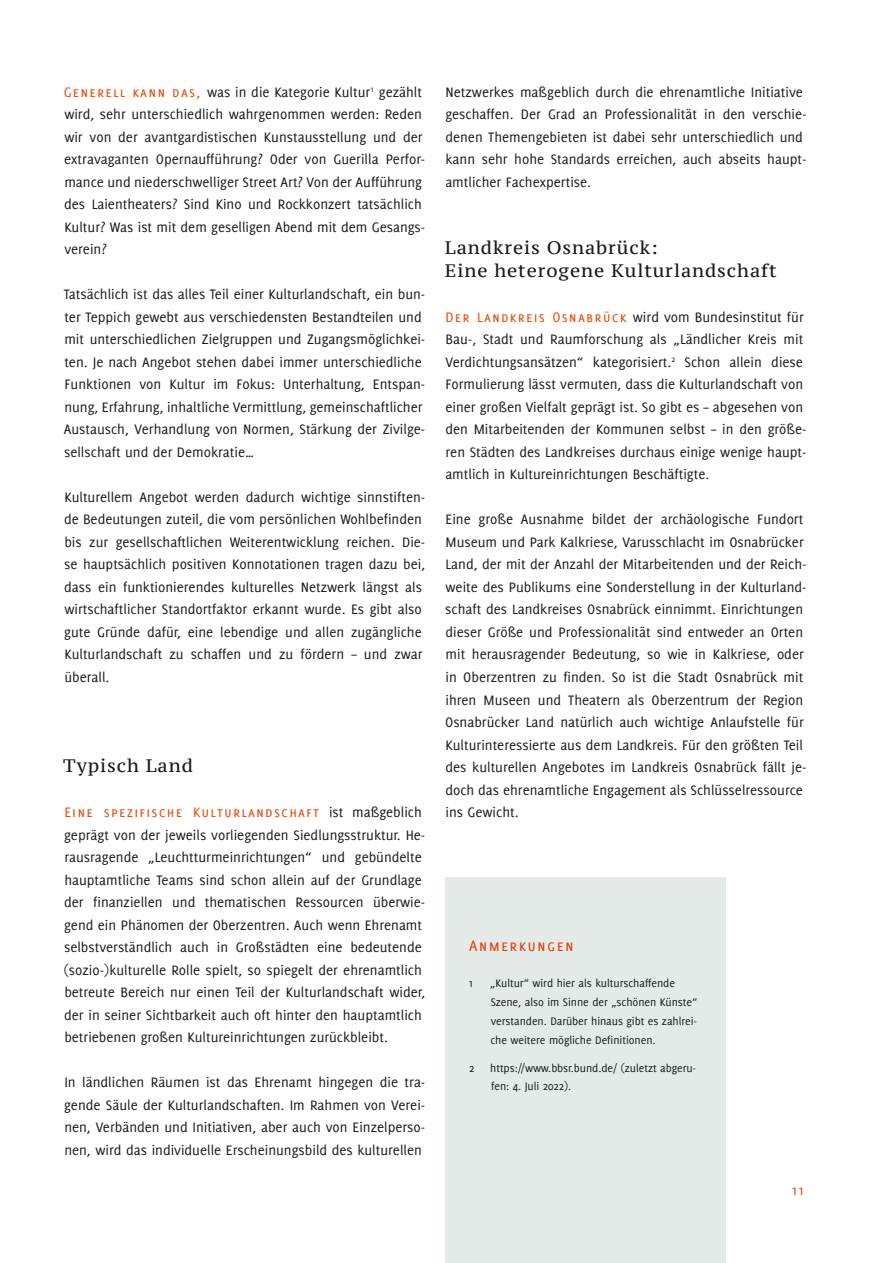
<style>
.page{position:relative;width:893px;height:1263px;background:#fff}
.page>*{position:absolute;margin:0;border:0;box-sizing:border-box;transform-origin:0 0}
.t1{font:18px/22.5px "PT Serif Caption";letter-spacing:.05em;color:#1a1918}
.t2{font:16.5px "Delicious Small Caps";letter-spacing:.075em;color:#e63e0a}
.t3{font:15px/22.5px "Delicious";color:#1a1918}
.t4{font:15px "Delicious Small Caps";letter-spacing:.075em;color:#e94b09}
.t5{font:15px "Delicious";color:#e63e0a}
.t6{font:12px/18.8px "Delicious";letter-spacing:-.005em;color:#1a1918}
.s1{font-family:"Delicious Small Caps";color:#e94b09}
.s2{font-family:"Delicious";color:#1a1918}
</style>
<div class="page">
<div style="left:445px;top:878px;width:281px;height:385px;background:#e3eae7"></div>
<p class="t3" style="left:64px;top:81px;width:363px"><span class="s1">Generell kann das,</span> was in die Kategorie Kultur<sup>1</sup> gezählt wird, sehr unterschiedlich wahrgenommen werden: Reden wir von der avantgardistischen Kunstausstellung und der extravaganten Opernaufführung? Oder von Guerilla Perfor&shy;mance und niederschwelliger Street Art? Von der Aufführung des Laientheaters? Sind Kino und Rockkonzert tatsächlich Kultur? Was ist mit dem geselligen Abend mit dem Gesangs&shy;verein?</p>
<p class="t3" style="left:64px;top:283px;width:363px">Tatsächlich ist das alles Teil einer Kulturlandschaft, ein bun&shy;ter Teppich gewebt aus verschiedensten Bestandteilen und mit unterschiedlichen Zielgruppen und Zugangsmöglichkei&shy;ten. Je nach Angebot stehen dabei immer unterschiedliche Funktionen von Kultur im Fokus: Unterhaltung, Entspan&shy;nung, Erfahrung, inhaltliche Vermittlung, gemeinschaftlicher Austausch, Verhandlung von Normen, Stärkung der Zivilge&shy;sellschaft und der Demokratie…</p>
<p class="t3" style="left:64px;top:486px;width:363px">Kulturellem Angebot werden dadurch wichtige sinnstiften&shy;de Bedeutungen zuteil, die vom persönlichen Wohlbefinden bis zur gesellschaftlichen Weiterentwicklung reichen. Die&shy;se hauptsächlich positiven Konnotationen tragen dazu bei, dass ein funktionierendes kulturelles Netzwerk längst als wirtschaftlicher Standortfaktor erkannt wurde. Es gibt also gute Gründe dafür, eine lebendige und allen zugängliche Kulturlandschaft zu schaffen und zu fördern – und zwar überall.</p>
<p class="t1" style="left:63px;top:754px;width:131px">Typisch Land</p>
<p class="t4" style="left:64px;top:804px;width:359px">Eine spezifische Kulturlandschaft <span class="s2">ist maßgeblich</span></p>
<p class="t3" style="left:64px;top:823px;width:363px">geprägt von der jeweils vorliegenden Siedlungsstruktur. He&shy;rausragende „Leuchtturmeinrichtungen“ und gebündelte hauptamtliche Teams sind schon allein auf der Grundlage der finanziellen und thematischen Ressourcen überwie&shy;gend ein Phänomen der Oberzentren. Auch wenn Ehrenamt selbstverständlich auch in Großstädten eine bedeutende (sozio-)kulturelle Rolle spielt, so spiegelt der ehrenamtlich betreute Bereich nur einen Teil der Kulturlandschaft wider, der in seiner Sichtbarkeit auch oft hinter den hauptamtlich betriebenen großen Kultureinrichtungen zurückbleibt.</p>
<p class="t3" style="left:64px;top:1071px;width:363px;text-align:justify">In ländlichen Räumen ist das Ehrenamt hingegen die tra&shy;gende Säule der Kulturlandschaften. Im Rahmen von Verei&shy;nen, Verbänden und Initiativen, aber auch von Einzelperso&shy;nen, wird das individuelle Erscheinungsbild des kulturellen</p>
<p class="t3" style="left:445px;top:81px;width:363px">Netzwerkes maßgeblich durch die ehrenamtliche Initiative geschaffen. Der Grad an Professionalität in den verschie&shy;denen Themengebieten ist dabei sehr unterschiedlich und kann sehr hohe Standards erreichen, auch abseits haupt&shy;amtlicher Fachexpertise.</p>
<p class="t1" style="left:445px;top:237px;width:333px">Landkreis Osnabrück:<br>Eine heterogene Kulturlandschaft</p>
<p class="t3" style="left:445px;top:306px;width:363px"><span class="s1">Der Landkreis Osnabrück</span> wird vom Bundesinstitut für Bau-, Stadt und Raumforschung als „Ländlicher Kreis mit Verdichtungsansätzen“ kategorisiert.<sup>2</sup> Schon allein diese Formulierung lässt vermuten, dass die Kulturlandschaft von einer großen Vielfalt geprägt ist. So gibt es – abgesehen von den Mitarbeitenden der Kommunen selbst – in den größe&shy;ren Städten des Landkreises durchaus einige wenige haupt&shy;amtlich in Kultureinrichtungen Beschäftigte.</p>
<p class="t3" style="left:445px;top:508px;width:363px">Eine große Ausnahme bildet der archäologische Fundort Museum und Park Kalkriese, Varusschlacht im Osnabrücker Land, der mit der Anzahl der Mitarbeitenden und der Reich&shy;weite des Publikums eine Sonderstellung in der Kulturland&shy;schaft des Landkreises Osnabrück einnimmt. Einrichtungen dieser Größe und Professionalität sind entweder an Orten mit herausragender Bedeutung, so wie in Kalkriese, oder in Oberzentren zu finden. So ist die Stadt Osnabrück mit ihren Museen und Theatern als Oberzentrum der Region Osnabrücker Land natürlich auch wichtige Anlaufstelle für Kulturinteressierte aus dem Landkreis. Für den größten Teil des kulturellen Angebotes im Landkreis Osnabrück fällt je&shy;doch das ehrenamtliche Engagement als Schlüsselressource ins Gewicht.</p>
<p class="t2" style="left:469px;top:936px;width:106px">Anmerkungen</p>
<p class="t6" style="left:468px;top:974px;width:7px">1</p>
<p class="t6" style="left:490px;top:974px;width:209px">„Kultur“ wird hier als kulturschaffende Szene, also im Sinne der „schönen Künste“ verstanden. Darüber hinaus gibt es zahlrei&shy;che weitere mögliche Definitionen.</p>
<p class="t6" style="left:469px;top:1058px;width:7px">2</p>
<p class="t6" style="left:490px;top:1058px;width:208px">https://www.bbsr.bund.de/ (zuletzt abgeru&shy;fen: 4. Juli 2022).</p>
<p class="t5" style="left:791px;top:1182px;width:15px">11</p>
</div>
